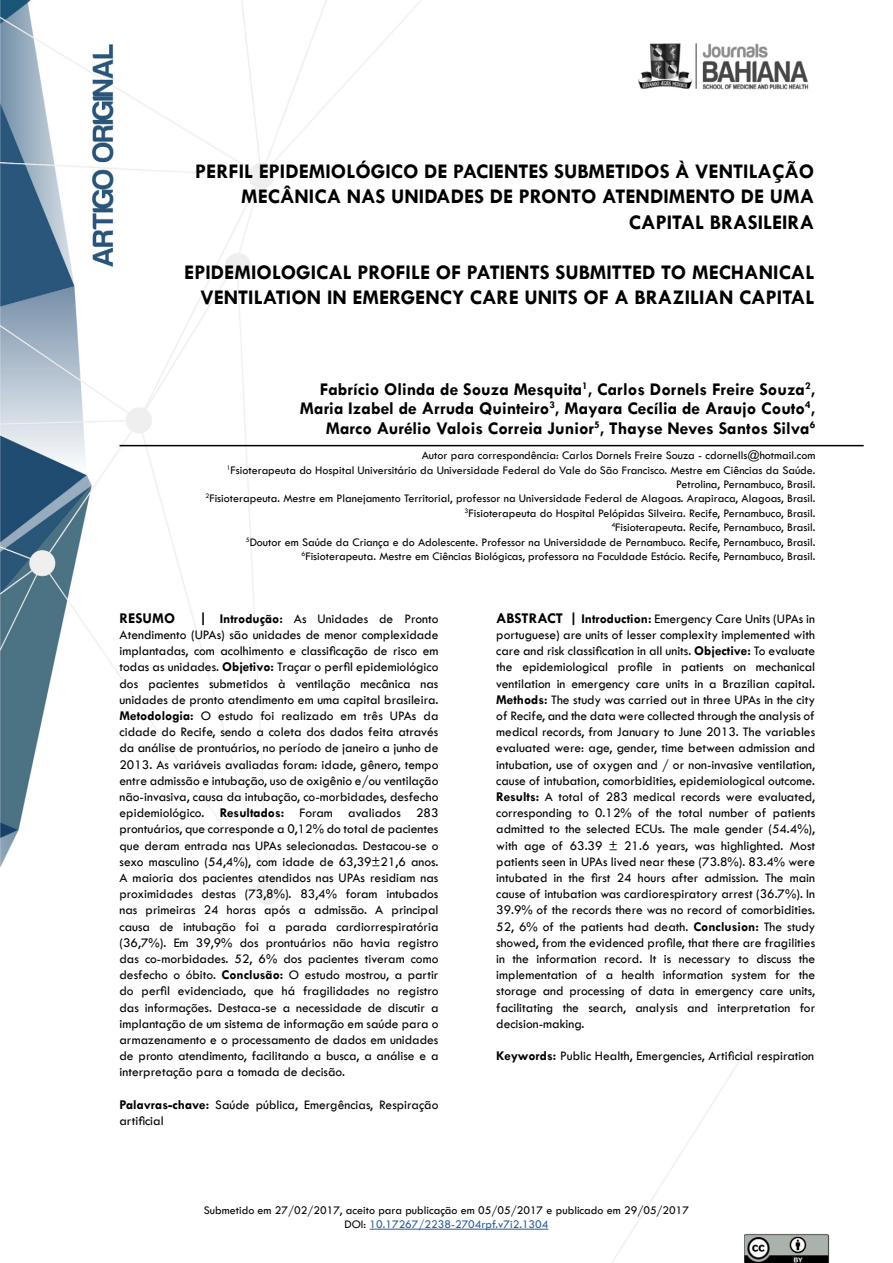
<style>
.page{position:relative;width:893px;height:1263px;background:#fff}
.page>*{position:absolute;margin:0;border:0;box-sizing:border-box;transform-origin:0 0}
.t1{font:700 21px/25.2px "Tw Cen";color:#000;text-align:right}
.t2{font:700 18px/19.5px "Tw Cen";color:#000;text-align:right}
.t3{font:700 15px "Tw Cen";color:#000}
.t4{font:13.5px/16.2px "Tw Cen";color:#000;text-align:justify}
.t5{font:12px/14.4px "Tw Cen";color:#000;text-align:right}
.s1{font-weight:700;font-size:15px}
.s2{font-weight:700}
.s3{color:#275b9b}
</style>
<div class="page">
<img style="left:0;top:0;width:864px;height:1263px">
<hr style="left:120px;top:445px;width:744px;height:1px;background:#000">
<hr style="left:370px;top:1229px;width:178px;height:1px;background:#275b9b">
<h1 class="t1" style="left:195px;top:158px;width:621px">PERFIL EPIDEMIOLÓGICO DE PACIENTES SUBMETIDOS À VENTILAÇÃO<br>MECÂNICA NAS UNIDADES DE PRONTO ATENDIMENTO DE UMA<br>CAPITAL BRASILEIRA</h1>
<h1 class="t1" style="left:184px;top:259px;width:631px">EPIDEMIOLOGICAL PROFILE OF PATIENTS SUBMITTED TO MECHANICAL<br>VENTILATION IN EMERGENCY CARE UNITS OF A BRAZILIAN CAPITAL</h1>
<h2 class="t2" style="left:300px;top:379px;width:517px">Fabrício Olinda de Souza Mesquita<sup>1</sup>, Carlos Dornels Freire Souza<sup>2</sup>,<br>Maria Izabel de Arruda Quinteiro<sup>3</sup>, Mayara Cecília de Araujo Couto<sup>4</sup>,<br>Marco Aurélio Valois Correia Junior<sup>5</sup>, Thayse Neves Santos Silva<sup>6</sup></h2>
<p class="t5" style="left:206px;top:448px;width:611px">Autor para correspondência: Carlos Dornels Freire Souza - cdornells@hotmail.com<br><sup>1</sup>Fsioterapeuta do Hospital Universitário da Universidade Federal do Vale do São Francisco. Mestre em Ciências da Saúde.<br>Petrolina, Pernambuco, Brasil.<br><sup>2</sup>Fisioterapeuta. Mestre em Planejamento Territorial, professor na Universidade Federal de Alagoas. Arapiraca, Alagoas, Brasil.<br><sup>3</sup>Fisioterapeuta do Hospital Pelópidas Silveira. Recife, Pernambuco, Brasil.<br><sup>4</sup>Fisioterapeuta. Recife, Pernambuco, Brasil.<br><sup>5</sup>Doutor em Saúde da Criança e do Adolescente. Professor na Universidade de Pernambuco. Recife, Pernambuco, Brasil.<br><sup>6</sup>Fisioterapeuta. Mestre em Ciências Biológicas, professora na Faculdade Estácio. Recife, Pernambuco, Brasil.</p>
<p class="t4" style="left:120px;top:610px;width:320px;text-indent:79px"><span class="s1">|</span> <span class="s2">Introdução:</span> As Unidades de Pronto Atendimento (UPAs) são unidades de menor complexidade implantadas, com acolhimento e classificação de risco em todas as unidades. <span class="s2">Objetivo:</span> Traçar o perfil epidemiológico dos pacientes submetidos à ventilação mecânica nas unidades de pronto atendimento em uma capital brasileira.<br><span class="s2">Metodologia:</span> O estudo foi realizado em três UPAs da cidade do Recife, sendo a coleta dos dados feita através da análise de prontuários, no período de janeiro a junho de 2013. As variáveis avaliadas foram: idade, gênero, tempo entre admissão e intubação, uso de oxigênio e/ou ventilação não-invasiva, causa da intubação, co-morbidades, desfecho epidemiológico. <span class="s2">Resultados:</span> Foram avaliados 283 prontuários, que corresponde a 0,12% do total de pacientes que deram entrada nas UPAs selecionadas. Destacou-se o sexo masculino (54,4%), com idade de 63,39±21,6 anos.<br>A maioria dos pacientes atendidos nas UPAs residiam nas proximidades destas (73,8%). 83,4% foram intubados nas primeiras 24 horas após a admissão. A principal causa de intubação foi a parada cardiorrespiratória (36,7%). Em 39,9% dos prontuários não havia registro das co-morbidades. 52, 6% dos pacientes tiveram como desfecho o óbito. <span class="s2">Conclusão:</span> O estudo mostrou, a partir do perfil evidenciado, que há fragilidades no registro das informações. Destaca-se a necessidade de discutir a implantação de um sistema de informação em saúde para o armazenamento e o processamento de dados em unidades de pronto atendimento, facilitando a busca, a análise e a interpretação para a tomada de decisão.</p>
<p class="t4" style="left:120px;top:1096px;width:320px"><span class="s2">Palavras-chave:</span> Saúde pública, Emergências, Respiração artificial</p>
<p class="t3" style="left:120px;top:609px;width:57px">RESUMO</p>
<p class="t4" style="left:496px;top:610px;width:320px"><span class="s1">ABSTRACT |</span> <span class="s2">Introduction:</span> Emergency Care Units (UPAs in portuguese) are units of lesser complexity implemented with care and risk classification in all units. <span class="s2">Objective:</span> To evaluate the epidemiological profile in patients on mechanical ventilation in emergency care units in a Brazilian capital.<br><span class="s2">Methods:</span> The study was carried out in three UPAs in the city of Recife, and the data were collected through the analysis of medical records, from January to June 2013. The variables evaluated were: age, gender, time between admission and intubation, use of oxygen and / or non-invasive ventilation, cause of intubation, comorbidities, epidemiological outcome.<br><span class="s2">Results:</span> A total of 283 medical records were evaluated, corresponding to 0.12% of the total number of patients admitted to the selected ECUs. The male gender (54.4%), with age of 63.39 ± 21.6 years, was highlighted. Most patients seen in UPAs lived near these (73.8%). 83.4% were intubated in the first 24 hours after admission. The main cause of intubation was cardiorespiratory arrest (36.7%). In 39.9% of the records there was no record of comorbidities.<br>52, 6% of the patients had death. <span class="s2">Conclusion:</span> The study showed, from the evidenced profile, that there are fragilities in the information record. It is necessary to discuss the implementation of a health information system for the storage and processing of data in emergency care units, facilitating the search, analysis and interpretation for decision-making.</p>
<p class="t4" style="left:496px;top:1048px;width:319px"><span class="s2">Keywords:</span> Public Health, Emergencies, Artificial respiration</p>
<p class="t5" style="left:204px;top:1203px;width:487px;text-align:center">Submetido em 27/02/2017, aceito para publicação em 05/05/2017 e publicado em 29/05/2017<br>DOI: <span class="s3">10.17267/2238-2704rpf.v7i2.1304</span></p>
</div>
